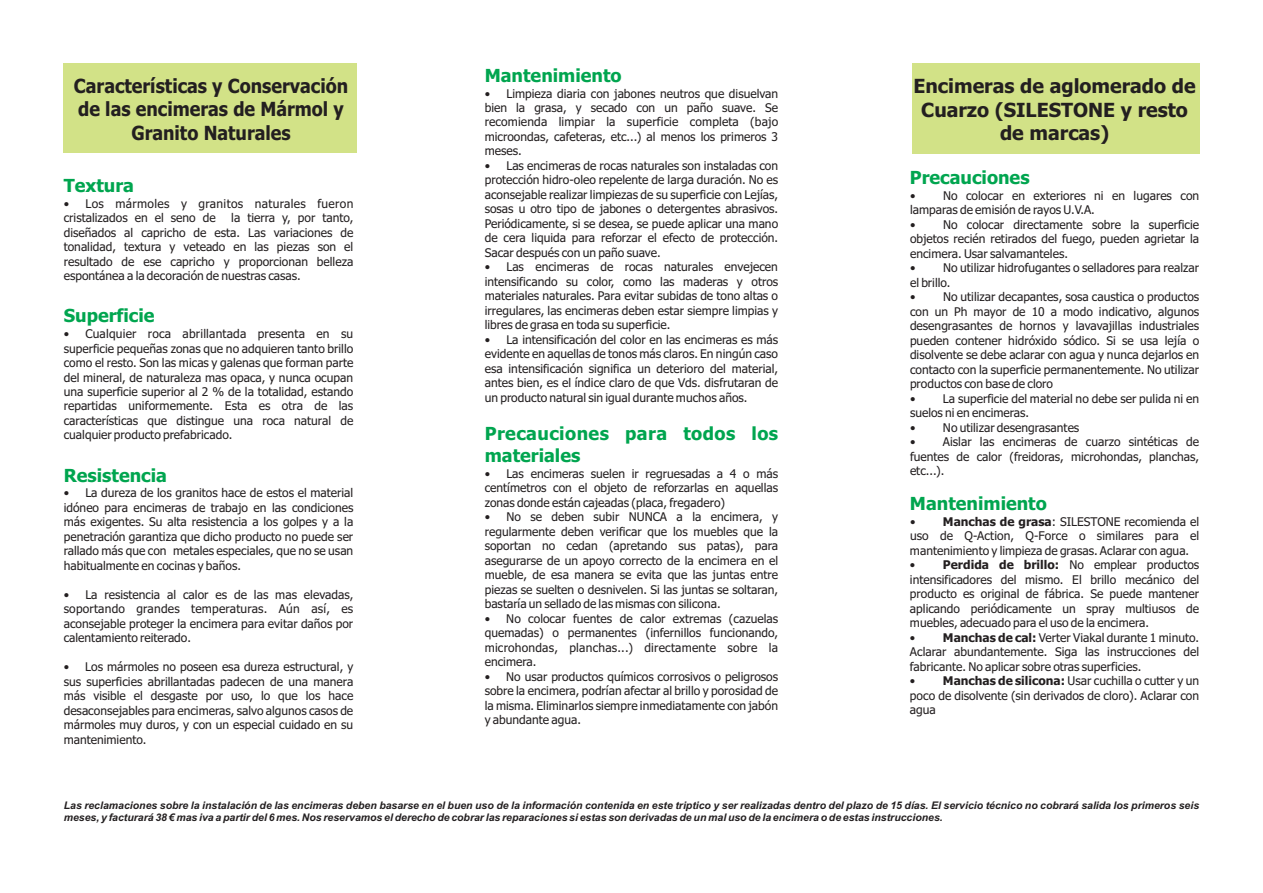
<style>
.page{position:relative;width:1263px;height:893px;background:#fff}
.page>*{position:absolute;margin:0;border:0;box-sizing:border-box;transform-origin:0 0}
.t1{font:700 19.5px/23.5px "Tahoma";color:#231f20;text-align:center;scale:.92 1}
.t2{font:700 19.5px/23.5px "Tahoma";color:#231f20;text-align:center}
.t3{font:700 18px "Tahoma";color:#00a54f}
.t4{font:700 18px/21.8px "Tahoma";letter-spacing:.025em;color:#00a54f}
.t5{font:12px/14.5px "Tahoma";color:#231f20;text-align:justify}
.t6{font:12px/14.5px "Tahoma";letter-spacing:.025em;color:#231f20}
.t7{font:italic 700 10.5px/11.7px "Arial";color:#231f20}
.s1{font-weight:700}
</style>
<div class="page">
<div style="left:912px;top:64px;width:287px;height:90px;background:#d2e287"></div>
<div style="left:64px;top:64px;width:293px;height:89px;background:#d2e287"></div>
<h1 class="t1" style="left:74px;top:75px;width:300px">Características y Conservación de las encimeras de Mármol y<br>Granito Naturales</h1>
<h2 class="t3" style="left:64px;top:178px;width:72px">Textura</h2>
<p class="t6" style="left:64px;top:197px;width:291px">• Los mármoles y granitos naturales fueron cristalizados en el seno de</p>
<p class="t5" style="left:64px;top:212px;width:291px;text-indent:168px">la tierra y, por tanto, diseñados al capricho de esta. Las variaciones de tonalidad, textura y veteado en las piezas son el resultado de ese capricho y proporcionan belleza espontánea a la decoración de nuestras casas.</p>
<h2 class="t3" style="left:64px;top:309px;width:92px">Superficie</h2>
<p class="t5" style="left:64px;top:327px;width:291px">• Cualquier roca abrillantada presenta en su superficie pequeñas zonas que no adquieren tanto brillo como el resto. Son las micas y galenas que forman parte del mineral, de naturaleza mas opaca, y nunca ocupan una superficie superior al 2 % de la totalidad, estando repartidas uniformemente. Esta es otra de las características que distingue una roca natural de cualquier producto prefabricado.</p>
<h2 class="t3" style="left:64px;top:468px;width:105px">Resistencia</h2>
<p class="t5" style="left:64px;top:487px;width:291px">• La dureza de los granitos hace de estos el material idóneo para encimeras de trabajo en las condiciones más exigentes. Su alta resistencia a los golpes y a la penetración garantiza que dicho producto no puede ser rallado más que con metales especiales, que no se usan habitualmente en cocinas y baños.</p>
<p class="t5" style="left:64px;top:588px;width:291px">• La resistencia al calor es de las mas elevadas, soportando grandes temperaturas. Aún así, es aconsejable proteger la encimera para evitar daños por calentamiento reiterado.</p>
<p class="t5" style="left:64px;top:661px;width:291px">• Los mármoles no poseen esa dureza estructural, y sus superficies abrillantadas padecen de una manera más visible el desgaste por uso, lo que los hace desaconsejables para encimeras, salvo algunos casos de mármoles muy duros, y con un especial cuidado en su mantenimiento.</p>
<h2 class="t3" style="left:485px;top:68px;width:138px">Mantenimiento</h2>
<p class="t5" style="left:485px;top:87px;width:295px">• Limpieza diaria con jabones neutros que disuelvan bien la grasa, y secado con un paño suave. Se recomienda limpiar la superficie completa (bajo microondas, cafeteras, etc...) al menos los primeros 3 meses.</p>
<p class="t5" style="left:485px;top:159px;width:295px">• Las encimeras de rocas naturales son instaladas con protección hidro-oleo repelente de larga duración. No es aconsejable realizar limpiezas de su superficie con Lejías, sosas u otro tipo de jabones o detergentes abrasivos.<br>Periódicamente, si se desea, se puede aplicar una mano de cera liquida para reforzar el efecto de protección.<br>Sacar después con un paño suave.</p>
<p class="t5" style="left:485px;top:261px;width:295px">• Las encimeras de rocas naturales envejecen intensificando su color, como las maderas y otros materiales naturales. Para evitar subidas de tono altas o irregulares, las encimeras deben estar siempre limpias y libres de grasa en toda su superficie.</p>
<p class="t5" style="left:485px;top:333px;width:295px">• La intensificación del color en las encimeras es más evidente en aquellas de tonos más claros. En ningún caso esa intensificación significa un deterioro del material, antes bien, es el índice claro de que Vds. disfrutaran de un producto natural sin igual durante muchos años.</p>
<h2 class="t4" style="left:485px;top:424px;width:295px">Precauciones para todos los materiales</h2>
<p class="t5" style="left:485px;top:467px;width:295px">• Las encimeras suelen ir regruesadas a 4 o más centímetros con el objeto de reforzarlas en aquellas zonas donde están cajeadas (placa, fregadero)</p>
<p class="t5" style="left:485px;top:511px;width:295px">• No se deben subir NUNCA a la encimera, y regularmente deben verificar que los muebles que la soportan no cedan (apretando sus patas), para asegurarse de un apoyo correcto de la encimera en el mueble, de esa manera se evita que las juntas entre piezas se suelten o desnivelen. Si las juntas se soltaran, bastaría un sellado de las mismas con silicona.</p>
<p class="t5" style="left:485px;top:612px;width:295px">• No colocar fuentes de calor extremas (cazuelas quemadas) o permanentes (infernillos funcionando, microhondas, planchas...) directamente sobre la encimera.</p>
<p class="t5" style="left:485px;top:670px;width:295px">• No usar productos químicos corrosivos o peligrosos sobre la encimera, podrían afectar al brillo y porosidad de la misma. Eliminarlos siempre inmediatamente con jabón y abundante agua.</p>
<h1 class="t2" style="left:913px;top:76px;width:284px">Encimeras de aglomerado de<br>Cuarzo (SILESTONE y resto de marcas)</h1>
<h2 class="t3" style="left:910px;top:170px;width:121px">Precauciones</h2>
<p class="t5" style="left:910px;top:189px;width:291px">• No colocar en exteriores ni en lugares con lamparas de emisión de rayos U.V.A.</p>
<p class="t5" style="left:910px;top:218px;width:291px">• No colocar directamente sobre la superficie objetos recién retirados del fuego, pueden agrietar la encimera. Usar salvamanteles.</p>
<p class="t5" style="left:910px;top:262px;width:291px">• No utilizar hidrofugantes o selladores para realzar el brillo.</p>
<p class="t5" style="left:910px;top:291px;width:291px">• No utilizar decapantes, sosa caustica o productos con un Ph mayor de 10 a modo indicativo, algunos desengrasantes de hornos y lavavajillas industriales pueden contener hidróxido sódico. Si se usa lejía o disolvente se debe aclarar con agua y nunca dejarlos en contacto con la superficie permanentemente. No utilizar productos con base de cloro</p>
<p class="t5" style="left:910px;top:392px;width:291px">• La superficie del material no debe ser pulida ni en suelos ni en encimeras.</p>
<p class="t5" style="left:910px;top:421px;width:171px">• No utilizar desengrasantes</p>
<p class="t5" style="left:910px;top:435px;width:291px">• Aislar las encimeras de cuarzo sintéticas de fuentes de calor (freidoras, microhondas, planchas, etc...).</p>
<p class="t5" style="left:910px;top:515px;width:291px">• <span class="s1">Manchas de grasa</span>: SILESTONE recomienda el uso de Q-Action, Q-Force o similares para el mantenimiento y limpieza de grasas. Aclarar con agua.</p>
<p class="t5" style="left:910px;top:559px;width:291px">• <span class="s1">Perdida de brillo:</span> No emplear productos intensificadores del mismo. El brillo mecánico del producto es original de fábrica. Se puede mantener aplicando periódicamente un spray multiusos de muebles, adecuado para el uso de la encimera.</p>
<p class="t5" style="left:910px;top:631px;width:291px">• <span class="s1">Manchas de cal:</span> Verter Viakal durante 1 minuto.<br>Aclarar abundantemente. Siga las instrucciones del fabricante. No aplicar sobre otras superficies.</p>
<p class="t5" style="left:910px;top:674px;width:291px">• <span class="s1">Manchas de silicona:</span> Usar cuchilla o cutter y un poco de disolvente (sin derivados de cloro). Aclarar con agua</p>
<h2 class="t3" style="left:910px;top:496px;width:138px">Mantenimiento</h2>
<p class="t7" style="left:64px;top:800px;width:1137px">Las reclamaciones sobre la instalación de las encimeras deben basarse en el buen uso de la información contenida en este triptico y ser realizadas dentro del plazo de 15 días. El servicio técnico no cobrará salida los primeros seis meses, y facturará 38 € mas iva a partir del 6 mes. Nos reservamos el derecho de cobrar las reparaciones si estas son derivadas de un mal uso de la encimera o de estas instrucciones.</p>
</div>
